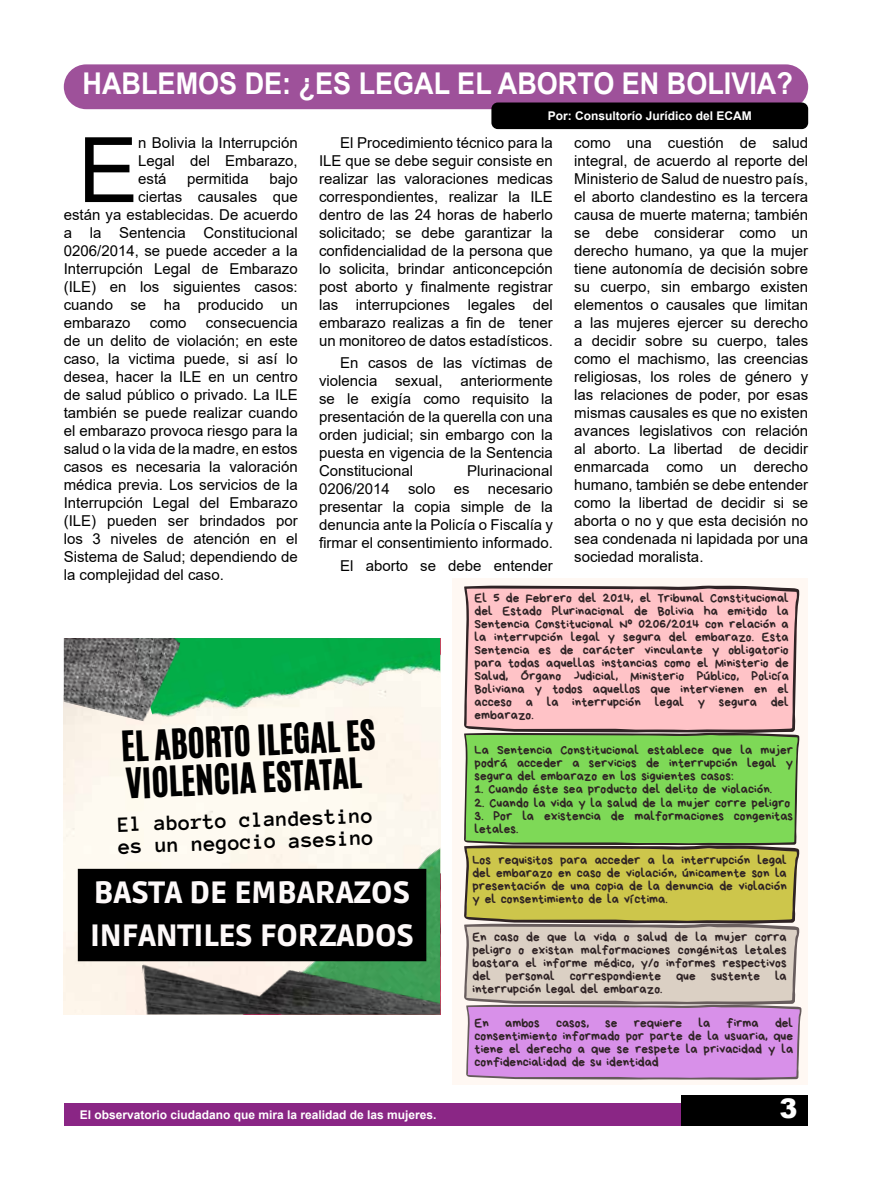
<style>
.page{position:relative;width:872px;height:1191px;background:#fff}
.page>*{position:absolute;margin:0;border:0;box-sizing:border-box;transform-origin:0 0}
.t1{font:90.45px "Arial";color:#000}
.t2{font:34.8px/37.2px "CA Generated";color:#000}
.t3{font:900 30.6px/42.9px "Ruda";color:#fdf9f9}
.t4{font:700 30px "Arial";color:#fff;scale:.9 1}
.t5{font:900 27px "Arial";color:#fff}
.t6{font:700 22.35px/21.9px "Anonymous Pro";color:#000}
.t7{font:15px/18px "Arial";color:#000;text-align:justify}
.t8{font:13.2px/13px "Bryndan Write";color:#2f2325;text-align:justify}
.t9{font:700 12px "Arial";color:#fff}
</style>
<div class="page">
<div style="left:64px;top:1103px;width:616px;height:22px;background:#8a2685"></div>
<div style="left:681px;top:1095px;width:127px;height:30px;background:#000"></div>
<div style="left:64px;top:64px;width:744px;height:45px;background:#9e519a;border-radius:22px"></div>
<div style="left:491px;top:102px;width:317px;height:27px;background:#000;border-radius:6px"></div>
<div style="left:452px;top:578px;width:356px;height:507px;background:#fff8f3"></div>
<svg style="left:464px;top:585px;width:335px;height:148px;fill:#ffc3c7"></svg>
<svg style="left:464px;top:733px;width:337px;height:346px"></svg>
<img style="left:246px;top:838px;width:194px;height:113px">
<img style="left:136px;top:951px;width:304px;height:63px">
<img style="left:132px;top:638px;width:308px;height:117px">
<img style="left:64px;top:638px;width:117px;height:87px">
<div style="left:78px;top:869px;width:348px;height:92px;background:#000"></div>
<h3 class="t4" style="left:83px;top:62px;width:790px">HABLEMOS DE: ¿ES LEGAL EL ABORTO EN BOLIVIA?</h3>
<p class="t9" style="left:547px;top:107px;width:206px">Por: Consultorío Jurídico del ECAM</p>
<p class="t7" style="left:574px;top:134px;width:235px">como una cuestión de salud integral, de acuerdo al reporte del Ministerio de Salud de nuestro país, el aborto clandestino es la tercera causa de muerte materna; también se debe considerar como un derecho humano, ya que la mujer tiene autonomía de decisión sobre su cuerpo, sin embargo existen elementos o causales que limitan a las mujeres ejercer su derecho a decidir sobre su cuerpo, tales como el machismo, las creencias religiosas, los roles de género y las relaciones de poder, por esas mismas causales es que no existen avances legislativos con relación al aborto. La libertad de decidir enmarcada como un derecho humano, también se debe entender como la libertad de decidir si se aborta o no y que esta decisión no sea condenada ni lapidada por una sociedad moralista.</p>
<p class="t8" style="left:474px;top:591px;width:316px">El 5 de Febrero del 2014, el Tribunal Constitucional del Estado Plurinacional de Bolivia ha emitido la Sentencia Constitucional Nº 0206/2014 con relación a la interrupción legal y segura del embarazo. Esta Sentencia es de carácter vinculante y obligatorio para todas aquellas instancias como el Ministerio de Salud, Órgano Judicial, Ministerio Público, Policía Boliviana y todos aquellos que intervienen en el acceso a la interrupción legal y segura del embarazo.</p>
<p class="t8" style="left:474px;top:743px;width:320px">La Sentencia Constitucional establece que la mujer podrá acceder a servicios de interrupción legal y segura del embarazo en los siguientes casos:</p>
<p class="t8" style="left:474px;top:783px;width:299px">1. Cuando éste sea producto del delito de violación.</p>
<p class="t8" style="left:474px;top:796px;width:317px">2. Cuando la vida y la salud de la mujer corre peligro</p>
<p class="t8" style="left:474px;top:809px;width:320px">3. Por la existencia de malformaciones congenitas letales.</p>
<p class="t8" style="left:472px;top:853px;width:316px">Los requisitos para acceder a la interrupción legal del embarazo en caso de violación, únicamente son la presentación de una copia de la denuncia de violación y el consentimiento de la víctima.</p>
<p class="t8" style="left:472px;top:930px;width:316px">En caso de que la vida o salud de la mujer corra peligro o existan malformaciones congénitas letales bastara el informe médico, y/o informes respectivos del personal correspondiente que sustente la interrupción legal del embarazo.</p>
<p class="t8" style="left:474px;top:1016px;width:320px">En ambos casos, se requiere la firma del consentimiento informado por parte de la usuaria, que tiene el derecho a que se respete la privacidad y la confidencialidad de su identidad</p>
<h1 class="t1" style="left:78px;top:108px;width:62px">E</h1>
<p class="t7" style="left:138px;top:134px;width:161px">n Bolivia la Interrupción Legal del Embarazo, está</p>
<p class="t7" style="left:319px;top:134px;width:235px;text-indent:21px">El Procedimiento técnico para la ILE que se debe seguir consiste en realizar las valoraciones medicas correspondientes, realizar la ILE dentro de las 24 horas de haberlo solicitado; se debe garantizar la confidencialidad de la persona que lo solicita, brindar anticoncepción post aborto y finalmente registrar las interrupciones legales del embarazo realizas a fin de tener un monitoreo de datos estadísticos.</p>
<p class="t7" style="left:319px;top:354px;width:235px;text-indent:21px">En casos de las víctimas de violencia sexual, anteriormente se le exigía como requisito la presentación de la querella con una orden judicial; sin embargo con la puesta en vigencia de la Sentencia Constitucional</p>
<p class="t7" style="left:187px;top:170px;width:63px">permitida</p>
<p class="t7" style="left:269px;top:170px;width:30px">bajo</p>
<p class="t7" style="left:138px;top:188px;width:161px">ciertas causales que</p>
<p class="t7" style="left:64px;top:206px;width:235px">están ya establecidas. De acuerdo</p>
<p class="t7" style="left:64px;top:224px;width:235px">a la Sentencia Constitucional</p>
<p class="t7" style="left:64px;top:242px;width:235px">0206/2014, se puede acceder a la</p>
<p class="t7" style="left:64px;top:260px;width:235px">Interrupción Legal de Embarazo</p>
<p class="t7" style="left:64px;top:278px;width:235px">(ILE) en los siguientes casos:</p>
<p class="t7" style="left:64px;top:296px;width:235px">cuando se ha producido un</p>
<p class="t7" style="left:64px;top:314px;width:68px">embarazo</p>
<p class="t7" style="left:150px;top:314px;width:38px">como</p>
<p class="t7" style="left:64px;top:314px;width:235px;text-indent:142px">consecuencia de un delito de violación; en este caso, la victima puede, si así lo desea, hacer la ILE en un centro de salud público o privado. La ILE también se puede realizar cuando el embarazo provoca riesgo para la salud o la vida de la madre, en estos casos es necesaria la valoración médica previa. Los servicios de la Interrupción Legal del Embarazo (ILE) pueden ser brindados por los 3 niveles de atención en el Sistema de Salud; dependiendo de la complejidad del caso.</p>
<p class="t7" style="left:319px;top:462px;width:235px;text-indent:148px">Plurinacional 0206/2014 solo es necesario presentar la copia simple de la denuncia ante la Policía o Fiscalía y firmar el consentimiento informado.</p>
<p class="t7" style="left:340px;top:556px;width:214px">El aborto se debe entender</p>
<h2 class="t2" style="left:120px;top:729px;width:256px;rotate:-3deg">EL ABORTO ILEGAL ES<br>VIOLENCIA ESTATAL</h2>
<h3 class="t6" style="left:117px;top:812px;width:257px;rotate:-2deg">El aborto clandestino es un negocio asesino</h3>
<h3 class="t3" style="left:90px;top:872px;width:325px">BASTA DE EMBARAZOS<br>INFANTILES FORZADOS</h3>
<p class="t9" style="left:80px;top:1106px;width:358px">El observatorio ciudadano que mira la realidad de las mujeres.</p>
<h3 class="t5" style="left:779px;top:1088px;width:20px">3</h3>
</div>
